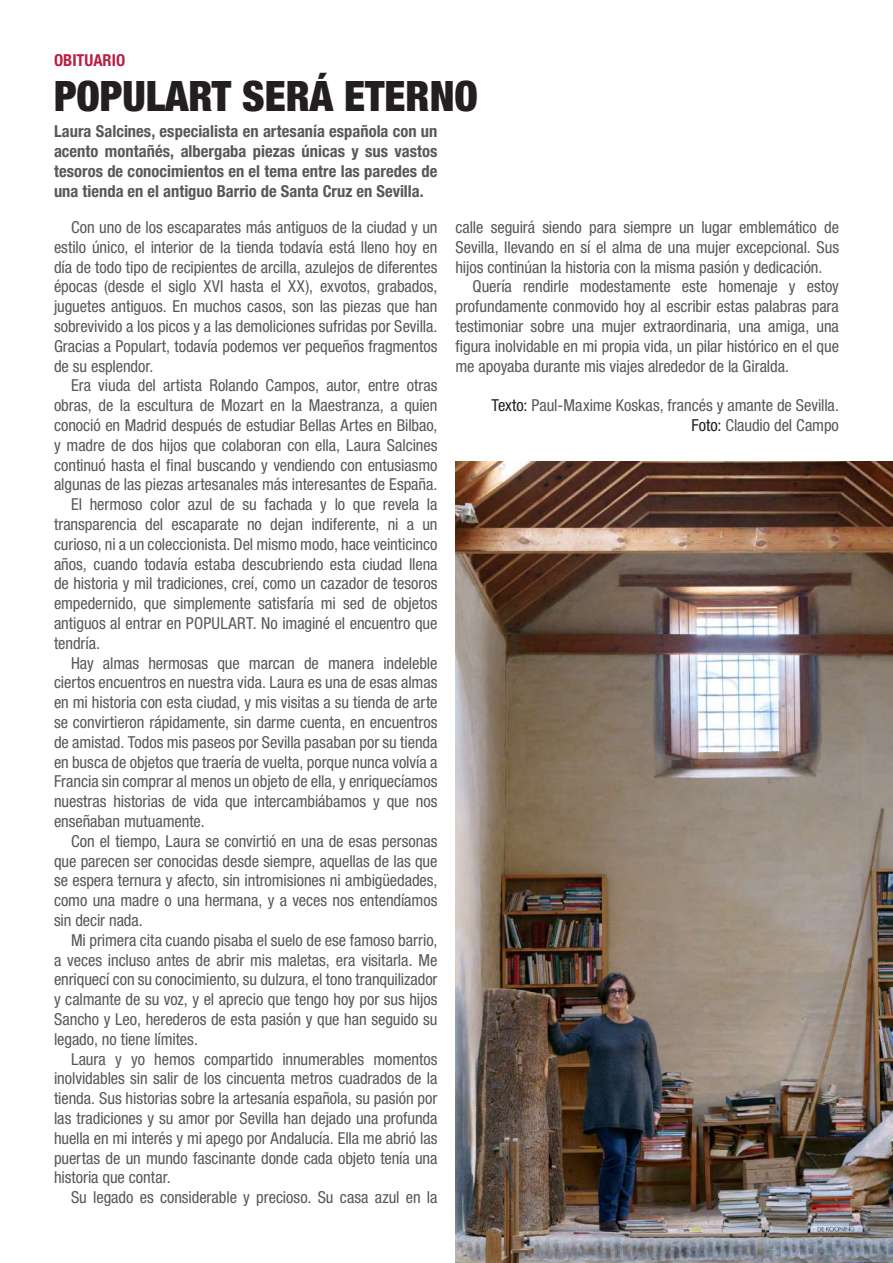
<style>
.page{position:relative;width:893px;height:1263px;background:#fff}
.page>*{position:absolute;margin:0;border:0;box-sizing:border-box;transform-origin:0 0}
.t1{font:900 condensed 42px "Helvetica Neue LT Std";color:#231f20}
.t2{font:condensed 16.5px/19.8px "Helvetica Neue LT Std";letter-spacing:-.005em;color:#57585a;text-align:justify}
.t3{font:700 condensed 16.5px/19.8px "Helvetica Neue LT Std";letter-spacing:.005em;color:#57585a;text-align:justify}
.t4{font:700 condensed 16.5px "Helvetica Neue LT Std";color:#b91f42}
.s1{color:#231f20}
</style>
<div class="page">
<img style="left:455px;top:461px;width:438px;height:802px">
<p class="t4" style="left:54px;top:50px;width:73px">OBITUARIO</p>
<h1 class="t1" style="left:54px;top:70px;width:425px">POPULART SERÁ ETERNO</h1>
<p class="t3" style="left:54px;top:121px;width:385px">Laura Salcines, especialista en artesanía española con un acento montañés, albergaba piezas únicas y sus vastos tesoros de conocimientos en el tema entre las paredes de una tienda en el antiguo Barrio de Santa Cruz en Sevilla.</p>
<p class="t2" style="left:54px;top:217px;width:385px;text-indent:17px">Con uno de los escaparates más antiguos de la ciudad y un estilo único, el interior de la tienda todavía está lleno hoy en día de todo tipo de recipientes de arcilla, azulejos de diferentes épocas (desde el siglo XVI hasta el XX), exvotos, grabados, juguetes antiguos. En muchos casos, son las piezas que han sobrevivido a los picos y a las demoliciones sufridas por Sevilla.<br>Gracias a Populart, todavía podemos ver pequeños fragmentos de su esplendor.</p>
<p class="t2" style="left:71px;top:375px;width:368px">Era viuda del artista Rolando Campos, autor, entre otras</p>
<p class="t2" style="left:54px;top:395px;width:385px">obras, de la escultura de Mozart en la Maestranza, a quien</p>
<p class="t2" style="left:54px;top:415px;width:385px">conoció en Madrid después de estudiar Bellas Artes en Bilbao,</p>
<p class="t2" style="left:54px;top:435px;width:385px">y madre de dos hijos que colaboran con ella, Laura Salcines</p>
<p class="t2" style="left:54px;top:455px;width:385px">continuó hasta el final buscando y vendiendo con entusiasmo</p>
<p class="t2" style="left:54px;top:474px;width:385px">algunas de las piezas artesanales más interesantes de España.</p>
<p class="t2" style="left:71px;top:494px;width:368px">El hermoso color azul de su fachada y lo que revela la</p>
<p class="t2" style="left:54px;top:514px;width:385px">transparencia del escaparate no dejan indiferente, ni a un</p>
<p class="t2" style="left:54px;top:534px;width:385px">curioso, ni a un coleccionista. Del mismo modo, hace veinticinco</p>
<p class="t2" style="left:54px;top:554px;width:385px">años, cuando todavía estaba descubriendo esta ciudad llena</p>
<p class="t2" style="left:54px;top:573px;width:385px">de historia y mil tradiciones, creí, como un cazador de tesoros</p>
<p class="t2" style="left:54px;top:593px;width:385px">empedernido, que simplemente satisfaría mi sed de objetos</p>
<p class="t2" style="left:54px;top:613px;width:385px">antiguos al entrar en POPULART. No imaginé el encuentro que</p>
<p class="t2" style="left:54px;top:633px;width:48px">tendría.</p>
<p class="t2" style="left:71px;top:653px;width:368px">Hay almas hermosas que marcan de manera indeleble</p>
<p class="t2" style="left:54px;top:672px;width:385px">ciertos encuentros en nuestra vida. Laura es una de esas almas</p>
<p class="t2" style="left:54px;top:692px;width:385px">en mi historia con esta ciudad, y mis visitas a su tienda de arte</p>
<p class="t2" style="left:54px;top:712px;width:385px">se convirtieron rápidamente, sin darme cuenta, en encuentros</p>
<p class="t2" style="left:54px;top:732px;width:385px">de amistad. Todos mis paseos por Sevilla pasaban por su tienda</p>
<p class="t2" style="left:54px;top:752px;width:385px">en busca de objetos que traería de vuelta, porque nunca volvía a</p>
<p class="t2" style="left:54px;top:771px;width:385px">Francia sin comprar al menos un objeto de ella, y enriquecíamos</p>
<p class="t2" style="left:54px;top:791px;width:385px">nuestras historias de vida que intercambiábamos y que nos</p>
<p class="t2" style="left:54px;top:811px;width:152px">enseñaban mutuamente.</p>
<p class="t2" style="left:71px;top:831px;width:368px">Con el tiempo, Laura se convirtió en una de esas personas</p>
<p class="t2" style="left:54px;top:851px;width:385px">que parecen ser conocidas desde siempre, aquellas de las que</p>
<p class="t2" style="left:54px;top:870px;width:385px">se espera ternura y afecto, sin intromisiones ni ambigüedades,</p>
<p class="t2" style="left:54px;top:890px;width:385px">como una madre o una hermana, y a veces nos entendíamos</p>
<p class="t2" style="left:54px;top:910px;width:90px">sin decir nada.</p>
<p class="t2" style="left:71px;top:930px;width:368px">Mi primera cita cuando pisaba el suelo de ese famoso barrio,</p>
<p class="t2" style="left:54px;top:950px;width:385px">a veces incluso antes de abrir mis maletas, era visitarla. Me</p>
<p class="t2" style="left:54px;top:969px;width:385px">enriquecí con su conocimiento, su dulzura, el tono tranquilizador</p>
<p class="t2" style="left:54px;top:989px;width:385px">y calmante de su voz, y el aprecio que tengo hoy por sus hijos</p>
<p class="t2" style="left:54px;top:1009px;width:385px">Sancho y Leo, herederos de esta pasión y que han seguido su</p>
<p class="t2" style="left:54px;top:1029px;width:145px">legado, no tiene límites.</p>
<p class="t2" style="left:71px;top:1049px;width:368px">Laura y yo hemos compartido innumerables momentos</p>
<p class="t2" style="left:54px;top:1068px;width:385px">inolvidables sin salir de los cincuenta metros cuadrados de la</p>
<p class="t2" style="left:54px;top:1088px;width:385px">tienda. Sus historias sobre la artesanía española, su pasión por</p>
<p class="t2" style="left:54px;top:1108px;width:385px">las tradiciones y su amor por Sevilla han dejado una profunda</p>
<p class="t2" style="left:54px;top:1128px;width:385px">huella en mi interés y mi apego por Andalucía. Ella me abrió las</p>
<p class="t2" style="left:54px;top:1148px;width:385px">puertas de un mundo fascinante donde cada objeto tenía una</p>
<p class="t2" style="left:54px;top:1167px;width:118px">historia que contar.</p>
<p class="t2" style="left:71px;top:1187px;width:368px">Su legado es considerable y precioso. Su casa azul en la</p>
<p class="t2" style="left:455px;top:217px;width:385px">calle seguirá siendo para siempre un lugar emblemático de Sevilla, llevando en sí el alma de una mujer excepcional. Sus hijos continúan la historia con la misma pasión y dedicación.</p>
<p class="t2" style="left:455px;top:276px;width:385px;text-indent:17px">Quería rendirle modestamente este homenaje y estoy profundamente conmovido hoy al escribir estas palabras para testimoniar sobre una mujer extraordinaria, una amiga, una figura inolvidable en mi propia vida, un pilar histórico en el que me apoyaba durante mis viajes alrededor de la Giralda.</p>
<p class="t2" style="left:491px;top:395px;width:349px;text-align:right"><span class="s1">Texto:</span> Paul-Maxime Koskas, francés y amante de Sevilla.<br><span class="s1">Foto:</span> Claudio del Campo</p>
</div>
